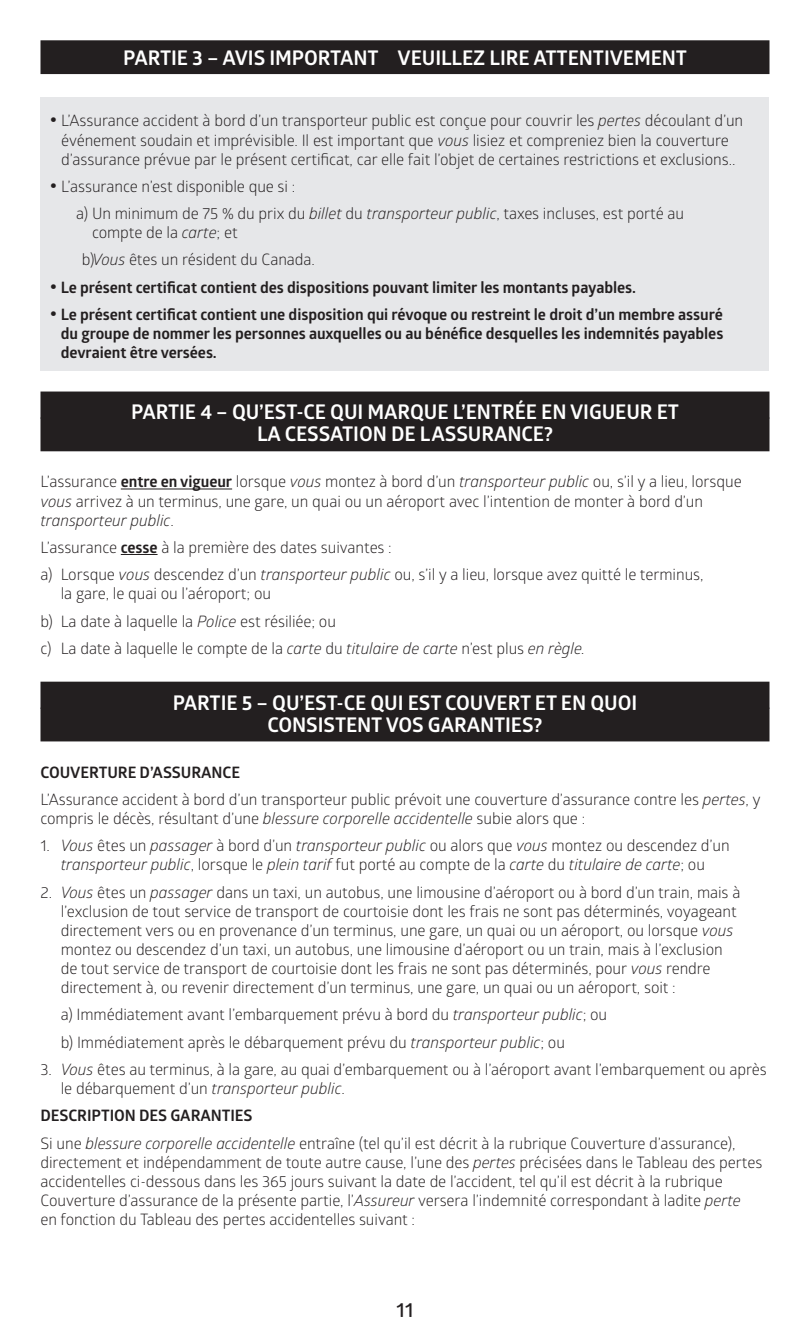
<style>
.page{position:relative;width:810px;height:1337px;background:#fff}
.page>*{position:absolute;margin:0;border:0;box-sizing:border-box;transform-origin:0 0}
.t1{font:700 20.25px/22.5px "Glober";letter-spacing:-.005em;color:#fff;text-align:center}
.t2{font:600 20.25px "Glober";color:#231f20}
.t3{font:15.75px/19.1px "Glober";letter-spacing:-.005em;color:#231f20}
.t4{font:700 15.75px/19.1px "Glober";letter-spacing:-.005em;color:#231f20;text-align:justify}
.s1{font-weight:700;font-size:22.5px}
.s2{font-style:italic}
.s3{font-size:22.5px}
.s4{font-weight:700}
</style>
<div class="page">
<div style="left:40px;top:97px;width:730px;height:273px;background:#e6e7e9"></div>
<hr style="left:121px;top:488px;width:111px;height:1px;background:#231f20">
<hr style="left:121px;top:554px;width:37px;height:1px;background:#231f20">
<div style="left:40px;top:40px;width:730px;height:34px;background:#231f20"></div>
<div style="left:40px;top:391px;width:730px;height:27px;background:#231f20"></div>
<div style="left:40px;top:417px;width:730px;height:34px;background:#231f20"></div>
<div style="left:40px;top:681px;width:730px;height:27px;background:#231f20"></div>
<div style="left:40px;top:707px;width:730px;height:34px;background:#231f20"></div>
<p class="t1" style="left:123px;top:46px;width:565px">PARTIE 3 – AVIS IMPORTANT VEUILLEZ LIRE ATTENTIVEMENT</p>
<p class="t3" style="left:49px;top:110px;width:695px;text-align:center"><span class="s1">•</span> L’Assurance accident à bord d’un transporteur public est conçue pour couvrir les <span class="s2">pertes</span> découlant d’un événement soudain et imprévisible. Il est important que <span class="s2">vous</span> lisiez et compreniez bien la couverture d’assurance prévue par le présent certificat, car elle fait l’objet de certaines restrictions et exclusions..</p>
<p class="t3" style="left:76px;top:172px;width:610px;line-height:27.2px;text-indent:-27px"><span class="s1">•</span> L’assurance n’est disponible que si :<br>a) Un minimum de 75 % du prix du <span class="s2">billet</span> du <span class="s2">transporteur public</span>, taxes incluses, est porté au</p>
<p class="t3" style="left:82px;top:218px;width:234px;line-height:27.2px;text-indent:10px">compte de la <span class="s2">carte</span>; et<br>b) <span class="s2">Vous</span> êtes un résident du Canada.</p>
<p class="t4" style="left:49px;top:277px;width:588px"><span class="s3">•</span> Le présent certificat contient des dispositions pouvant limiter les montants payables.</p>
<p class="t4" style="left:61px;top:304px;width:664px;text-indent:-11px"><span class="s3">•</span> Le présent certificat contient une disposition qui révoque ou restreint le droit d’un membre assuré du groupe de nommer les personnes auxquelles ou au bénéfice desquelles les indemnités payables devraient être versées.</p>
<p class="t1" style="left:131px;top:400px;width:549px">PARTIE 4 – QU’EST-CE QUI MARQUE L’ENTRÉE EN VIGUEUR ET<br>LA CESSATION DE LASSURANCE?</p>
<p class="t3" style="left:40px;top:471px;width:703px">L’assurance <span class="s4">entre en vigueur</span> lorsque <span class="s2">vous</span> montez à bord d’un <span class="s2">transporteur public</span> ou, s’il y a lieu, lorsque <span class="s2">vous</span> arrivez à un terminus, une gare, un quai ou un aéroport avec l’intention de monter à bord d’un <span class="s2">transporteur public</span>.</p>
<p class="t3" style="left:40px;top:533px;width:665px;line-height:27.2px">L’assurance <span class="s4">cesse</span> à la première des dates suivantes :<br>a) Lorsque <span class="s2">vous</span> descendez d’un <span class="s2">transporteur public</span> ou, s’il y a lieu, lorsque avez quitté le terminus,</p>
<p class="t3" style="left:40px;top:579px;width:546px;line-height:27.2px;text-indent:20px">la gare, le quai ou l’aéroport; ou<br>b) La date à laquelle la <span class="s2">Police</span> est résiliée; ou<br>c) La date à laquelle le compte de la <span class="s2">carte</span> du <span class="s2">titulaire de carte</span> n’est plus <span class="s2">en règle.</span></p>
<p class="t1" style="left:173px;top:691px;width:466px">PARTIE 5 – QU’EST-CE QUI EST COUVERT ET EN QUOI<br>CONSISTENT VOS GARANTIES?</p>
<p class="t3" style="left:40px;top:757px;width:722px;line-height:27.2px"><span class="s4">COUVERTURE D’ASSURANCE<br></span>L’Assurance accident à bord d’un transporteur public prévoit une couverture d’assurance contre les <span class="s2">pertes</span>, y</p>
<p class="t3" style="left:40px;top:808px;width:546px">compris le décès, résultant d’une <span class="s2">blessure corporelle accidentelle</span> subie alors que :</p>
<p class="t3" style="left:40px;top:835px;width:691px;text-align:center">1. <span class="s2">Vous</span> êtes un <span class="s2">passager</span> à bord d’un <span class="s2">transporteur public</span> ou alors que <span class="s2">vous</span> montez ou descendez d’un <span class="s2">transporteur public</span>, lorsque le <span class="s2">plein tarif</span> fut porté au compte de la <span class="s2">carte</span> du <span class="s2">titulaire de carte</span>; ou</p>
<p class="t3" style="left:61px;top:881px;width:681px;text-indent:-20px">2. <span class="s2">Vous</span> êtes un <span class="s2">passager</span> dans un taxi, un autobus, une limousine d’aéroport ou à bord d’un train, mais à l’exclusion de tout service de transport de courtoisie dont les frais ne sont pas déterminés, voyageant directement vers ou en provenance d’un terminus, une gare, un quai ou un aéroport, ou lorsque <span class="s2">vous </span>montez ou descendez d’un taxi, un autobus, une limousine d’aéroport ou un train, mais à l’exclusion de tout service de transport de courtoisie dont les frais ne sont pas déterminés, pour <span class="s2">vous</span> rendre directement à, ou revenir directement d’un terminus, une gare, un quai ou un aéroport, soit :</p>
<p class="t3" style="left:61px;top:1000px;width:548px;line-height:27.2px">a) Immédiatement avant l’embarquement prévu à bord du <span class="s2">transporteur public</span>; ou b) Immédiatement après le débarquement prévu du <span class="s2">transporteur public</span>; ou</p>
<p class="t3" style="left:61px;top:1059px;width:708px;text-indent:-20px">3. <span class="s2">Vous</span> êtes au terminus, à la gare, au quai d’embarquement ou à l’aéroport avant l’embarquement ou après le débarquement d’un <span class="s2">transporteur public</span>.</p>
<p class="t3" style="left:40px;top:1101px;width:697px;line-height:27.2px"><span class="s4">DESCRIPTION DES GARANTIES<br></span>Si une <span class="s2">blessure corporelle accidentelle</span> entraîne (tel qu’il est décrit à la rubrique Couverture d’assurance),</p>
<p class="t3" style="left:40px;top:1151px;width:723px">directement et indépendamment de toute autre cause, l’une des <span class="s2">pertes</span> précisées dans le Tableau des pertes accidentelles ci-dessous dans les 365 jours suivant la date de l’accident, tel qu’il est décrit à la rubrique Couverture d’assurance de la présente partie, l’<span class="s2">Assureur</span> versera l’indemnité correspondant à ladite <span class="s2">perte<br></span>en fonction du Tableau des pertes accidentelles suivant :</p>
<p class="t2" style="left:397px;top:1295px;width:18px">11</p>
</div>
